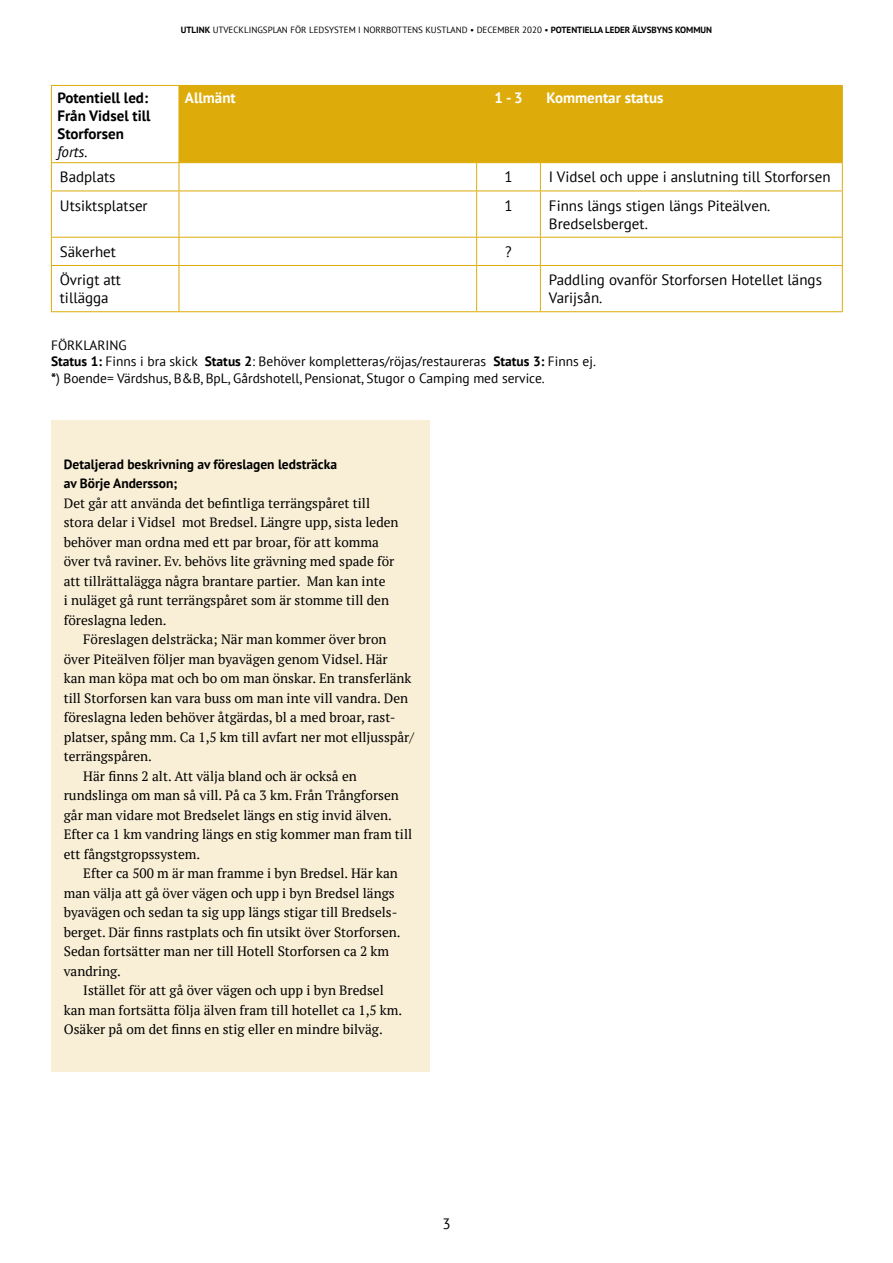
<style>
.page{position:relative;width:893px;height:1263px;background:#fff}
.page>*{position:absolute;margin:0;border:0;box-sizing:border-box;transform-origin:0 0}
.t1{font:15px/18px "PT Sans";color:#000}
.t2{font:700 15px/18px "PT Sans";color:#000}
.t3{font:700 15px "PT Sans";color:#fff}
.t4{font:italic 15px "PT Sans";color:#000}
.t5{font:13.5px/19.5px "PT Serif";color:#000}
.t6{font:13.5px/16.5px "PT Sans";color:#000}
.t7{font:700 13.5px/19.5px "PT Sans";color:#000}
.t8{font:9px "PT Sans";color:#000}
.s1{font-weight:700}
</style>
<div class="page">
<div style="left:180px;top:86px;width:662px;height:76px;background:#ddac0a"></div>
<hr style="left:51px;top:85px;width:128px;height:1px;background:#ddac0a">
<hr style="left:51px;top:86px;width:1px;height:76px;background:#ddac0a">
<hr style="left:179px;top:85px;width:298px;height:1px;background:#ddac0a">
<hr style="left:179px;top:86px;width:1px;height:76px;background:#ddac0a">
<hr style="left:477px;top:85px;width:63px;height:1px;background:#ddac0a">
<hr style="left:476px;top:86px;width:1px;height:76px;background:#ddac0a">
<hr style="left:540px;top:85px;width:303px;height:1px;background:#ddac0a">
<hr style="left:540px;top:86px;width:1px;height:76px;background:#ddac0a">
<hr style="left:842px;top:86px;width:1px;height:76px;background:#ddac0a">
<hr style="left:51px;top:162px;width:128px;height:1px;background:#ddac0a">
<hr style="left:179px;top:162px;width:298px;height:1px;background:#ddac0a">
<hr style="left:477px;top:162px;width:63px;height:1px;background:#ddac0a">
<hr style="left:540px;top:162px;width:303px;height:1px;background:#ddac0a">
<svg style="left:51px;top:163px;width:1px;height:28px"></svg>
<svg style="left:179px;top:163px;width:1px;height:28px"></svg>
<svg style="left:476px;top:163px;width:1px;height:28px"></svg>
<svg style="left:540px;top:163px;width:1px;height:28px"></svg>
<svg style="left:842px;top:163px;width:1px;height:28px"></svg>
<hr style="left:51px;top:191px;width:128px;height:1px;background:#ddac0a">
<hr style="left:51px;top:191px;width:1px;height:46px;background:#ddac0a">
<hr style="left:179px;top:191px;width:298px;height:1px;background:#ddac0a">
<hr style="left:179px;top:191px;width:1px;height:46px;background:#ddac0a">
<hr style="left:477px;top:191px;width:63px;height:1px;background:#ddac0a">
<hr style="left:476px;top:191px;width:1px;height:46px;background:#ddac0a">
<hr style="left:540px;top:191px;width:303px;height:1px;background:#ddac0a">
<hr style="left:540px;top:191px;width:1px;height:46px;background:#ddac0a">
<hr style="left:842px;top:191px;width:1px;height:46px;background:#ddac0a">
<hr style="left:51px;top:237px;width:128px;height:1px;background:#ddac0a">
<svg style="left:51px;top:238px;width:1px;height:27px"></svg>
<hr style="left:179px;top:237px;width:298px;height:1px;background:#ddac0a">
<svg style="left:179px;top:238px;width:1px;height:27px"></svg>
<hr style="left:477px;top:237px;width:63px;height:1px;background:#ddac0a">
<svg style="left:476px;top:238px;width:1px;height:27px"></svg>
<hr style="left:540px;top:237px;width:303px;height:1px;background:#ddac0a">
<svg style="left:540px;top:238px;width:1px;height:27px"></svg>
<svg style="left:842px;top:238px;width:1px;height:27px"></svg>
<hr style="left:51px;top:265px;width:128px;height:1px;background:#ddac0a">
<hr style="left:51px;top:266px;width:1px;height:45px;background:#ddac0a">
<hr style="left:179px;top:265px;width:298px;height:1px;background:#ddac0a">
<hr style="left:179px;top:266px;width:1px;height:45px;background:#ddac0a">
<hr style="left:477px;top:265px;width:63px;height:1px;background:#ddac0a">
<hr style="left:476px;top:266px;width:1px;height:45px;background:#ddac0a">
<hr style="left:540px;top:265px;width:303px;height:1px;background:#ddac0a">
<hr style="left:540px;top:266px;width:1px;height:45px;background:#ddac0a">
<hr style="left:842px;top:266px;width:1px;height:45px;background:#ddac0a">
<hr style="left:51px;top:311px;width:128px;height:1px;background:#ddac0a">
<hr style="left:179px;top:311px;width:298px;height:1px;background:#ddac0a">
<hr style="left:477px;top:311px;width:63px;height:1px;background:#ddac0a">
<hr style="left:540px;top:311px;width:303px;height:1px;background:#ddac0a">
<div style="left:51px;top:421px;width:378px;height:651px;background:#f9eed6"></div>
<p class="t2" style="left:57px;top:88px;width:95px">Potentiell led:<br>Från Vidsel till<br>Storforsen</p>
<p class="t4" style="left:57px;top:142px;width:32px">forts.</p>
<p class="t8" style="left:181px;top:24px;width:533px"><span class="s1">UTLINK</span> UTVECKLINGSPLAN FÖR LEDSYSTEM I NORRBOTTENS KUSTLAND • DECEMBER 2020 • <span class="s1">POTENTIELLA LEDER ÄLVSBYNS KOMMUN</span></p>
<p class="t3" style="left:185px;top:87px;width:52px">Allmänt</p>
<p class="t3" style="left:494px;top:87px;width:30px">1 - 3</p>
<p class="t3" style="left:546px;top:87px;width:118px">Kommentar status</p>
<p class="t1" style="left:60px;top:168px;width:57px">Badplats</p>
<p class="t1" style="left:504px;top:168px;width:10px">1</p>
<p class="t1" style="left:549px;top:168px;width:283px">I Vidsel och uppe i anslutning till Storforsen</p>
<p class="t1" style="left:60px;top:196px;width:89px">Utsiktsplatser</p>
<p class="t1" style="left:504px;top:196px;width:10px">1</p>
<p class="t1" style="left:549px;top:196px;width:223px">Finns längs stigen längs Piteälven.<br>Bredselsberget.</p>
<p class="t1" style="left:60px;top:242px;width:58px">Säkerhet</p>
<p class="t1" style="left:505px;top:242px;width:8px">?</p>
<p class="t1" style="left:60px;top:271px;width:63px">Övrigt att tillägga</p>
<p class="t1" style="left:549px;top:271px;width:275px">Paddling ovanför Storforsen Hotellet längs<br>Varijsån.</p>
<p class="t6" style="left:51px;top:336px;width:546px">FÖRKLARING<br><span class="s1">Status 1:</span> Finns i bra skick <span class="s1">Status 2</span>: Behöver kompletteras/röjas/restaureras <span class="s1">Status 3:</span> Finns ej. <span class="s1">*</span>) Boende= Värdshus, B&amp;B, BpL, Gårdshotell, Pensionat, Stugor o Camping med service.</p>
<p class="t7" style="left:64px;top:454px;width:275px">Detaljerad beskrivning av föreslagen ledsträcka av Börje Andersson;</p>
<p class="t5" style="left:64px;top:493px;width:336px">Det går att använda det befintliga terrängspåret till stora delar i Vidsel mot Bredsel. Längre upp, sista leden behöver man ordna med ett par broar, för att komma över två raviner. Ev. behövs lite grävning med spade för att tillrättalägga några brantare partier. Man kan inte<br>i nuläget gå runt terrängspåret som är stomme till den föreslagna leden.</p>
<p class="t5" style="left:83px;top:629px;width:305px">Föreslagen delsträcka; När man kommer över bron</p>
<p class="t5" style="left:64px;top:649px;width:325px">över Piteälven följer man byavägen genom Vidsel. Här</p>
<p class="t5" style="left:64px;top:668px;width:349px">kan man köpa mat och bo om man önskar. En transferlänk</p>
<p class="t5" style="left:64px;top:688px;width:346px">till Storforsen kan vara buss om man inte vill vandra. Den</p>
<p class="t5" style="left:64px;top:707px;width:333px">föreslagna leden behöver åtgärdas, bl a med broar, rast-</p>
<p class="t5" style="left:64px;top:727px;width:352px">platser, spång mm. Ca 1,5 km till avfart ner mot elljusspår/</p>
<p class="t5" style="left:64px;top:746px;width:90px">terrängspåren.</p>
<p class="t5" style="left:83px;top:766px;width:275px">Här finns 2 alt. Att välja bland och är också en</p>
<p class="t5" style="left:64px;top:785px;width:337px">rundslinga om man så vill. På ca 3 km. Från Trångforsen</p>
<p class="t5" style="left:64px;top:805px;width:330px">går man vidare mot Bredselet längs en stig invid älven.</p>
<p class="t5" style="left:64px;top:824px;width:350px">Efter ca 1 km vandring längs en stig kommer man fram till</p>
<p class="t5" style="left:64px;top:844px;width:138px">ett fångstgropssystem.</p>
<p class="t5" style="left:83px;top:863px;width:316px">Efter ca 500 m är man framme i byn Bredsel. Här kan</p>
<p class="t5" style="left:64px;top:883px;width:332px">man välja att gå över vägen och upp i byn Bredsel längs</p>
<p class="t5" style="left:64px;top:902px;width:335px">byavägen och sedan ta sig upp längs stigar till Bredsels-</p>
<p class="t5" style="left:64px;top:922px;width:338px">berget. Där finns rastplats och fin utsikt över Storforsen.</p>
<p class="t5" style="left:64px;top:941px;width:327px">Sedan fortsätter man ner till Hotell Storforsen ca 2 km</p>
<p class="t5" style="left:64px;top:961px;width:59px">vandring.</p>
<p class="t5" style="left:83px;top:980px;width:302px">Istället för att gå över vägen och upp i byn Bredsel</p>
<p class="t5" style="left:64px;top:1000px;width:340px">kan man fortsätta följa älven fram till hotellet ca 1,5 km.</p>
<p class="t5" style="left:64px;top:1019px;width:320px">Osäker på om det finns en stig eller en mindre bilväg.</p>
<p class="t1" style="left:442px;top:1214px;width:10px">3</p>
</div>
